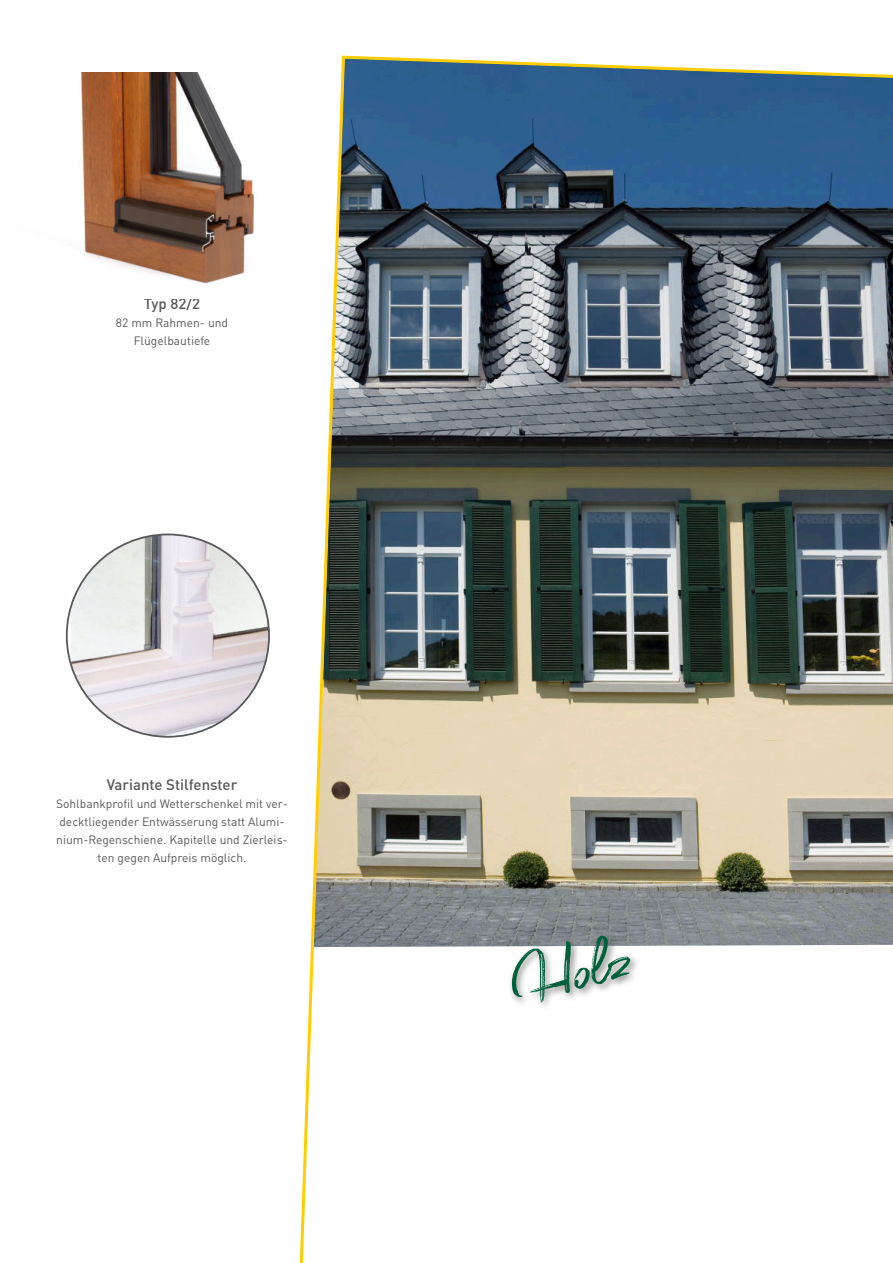
<style>
.page{position:relative;width:893px;height:1263px;background:#fff}
.page>*{position:absolute;margin:0;border:0;box-sizing:border-box;transform-origin:0 0}
.t1{font:90px "Perfetto";color:#00603c}
.t2{font:500 15px "DINOT";color:#58585a}
.t3{font:12px/18px "DINOT";color:#58585a;text-align:center}
</style>
<div class="page">
<img style="left:72px;top:536px;width:197px;height:201px">
<img style="left:299px;top:55px;width:594px;height:1208px">
<img style="left:508px;top:931px;width:132px;height:80px">
<img style="left:79px;top:72px;width:234px;height:226px">
<p class="t2" style="left:144px;top:296px;width:58px">Typ 82/2</p>
<p class="t3" style="left:116px;top:314px;width:114px">82 mm Rahmen- und<br>Flügelbautiefe</p>
<p class="t2" style="left:107px;top:776px;width:132px">Variante Stilfenster</p>
<p class="t3" style="left:56px;top:795px;width:233px">Sohlbankprofil und Wetterschenkel mit ver&shy;decktliegender Entwässerung statt Alumi&shy;nium-Regenschiene. Kapitelle und Zierleis&shy;ten gegen Aufpreis möglich.</p>
<h1 class="t1" style="left:500px;top:942px;width:126px;rotate:-15deg">Holz</h1>
</div>
